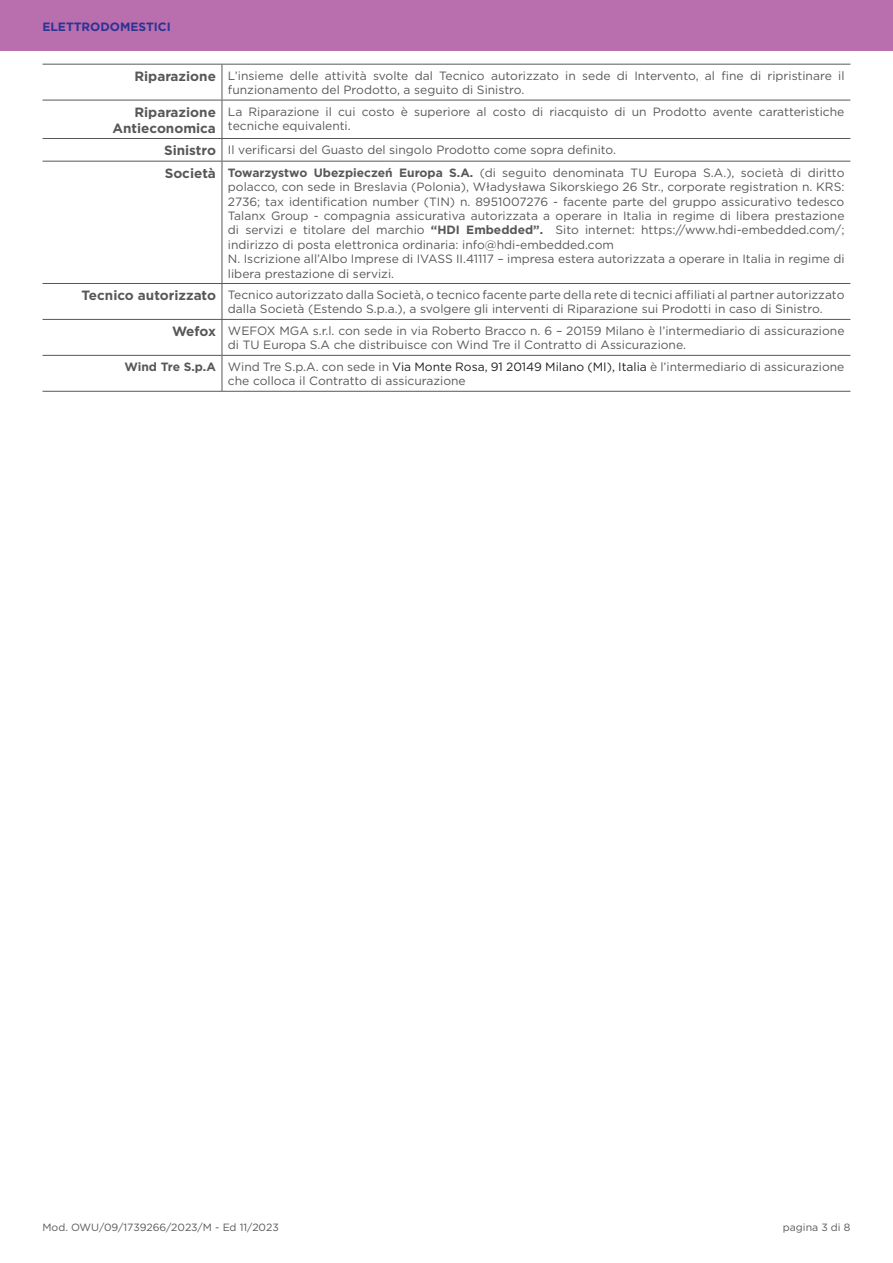
<style>
.page{position:relative;width:893px;height:1263px;background:#fff}
.page>*{position:absolute;margin:0;border:0;box-sizing:border-box;transform-origin:0 0}
.t1{font:700 13.35px/15.8px "Gotham";color:#57585a;text-align:right}
.t2{font:12px/14.4px "Gotham";color:#57585a}
.t3{font:700 12px "Gotham";color:#2b3393}
.t4{font:10.5px "Gotham";color:#57585a}
.s1{font-weight:700;font-size:13.35px}
.s2{font-weight:700}
.s3{color:#231f20}
</style>
<div class="page">
<div style="left:0;top:0;width:893px;height:51px;background:#b96ead"></div>
<hr style="left:43px;top:64px;width:179px;height:1px;background:#57585a">
<hr style="left:222px;top:64px;width:628px;height:1px;background:#57585a">
<hr style="left:43px;top:100px;width:179px;height:1px;background:#57585a">
<hr style="left:222px;top:100px;width:628px;height:1px;background:#57585a">
<hr style="left:43px;top:138px;width:179px;height:1px;background:#57585a">
<hr style="left:222px;top:138px;width:628px;height:1px;background:#57585a">
<hr style="left:43px;top:161px;width:179px;height:1px;background:#57585a">
<hr style="left:222px;top:161px;width:628px;height:1px;background:#57585a">
<hr style="left:43px;top:283px;width:179px;height:1px;background:#57585a">
<hr style="left:222px;top:283px;width:628px;height:1px;background:#57585a">
<hr style="left:43px;top:319px;width:179px;height:1px;background:#57585a">
<hr style="left:222px;top:319px;width:628px;height:1px;background:#57585a">
<hr style="left:43px;top:355px;width:179px;height:1px;background:#57585a">
<hr style="left:222px;top:355px;width:628px;height:1px;background:#57585a">
<hr style="left:43px;top:391px;width:179px;height:1px;background:#57585a">
<hr style="left:222px;top:391px;width:628px;height:1px;background:#57585a">
<hr style="left:222px;top:65px;width:1px;height:35px;background:#57585a">
<hr style="left:222px;top:100px;width:1px;height:38px;background:#57585a">
<svg style="left:222px;top:139px;width:1px;height:22px"></svg>
<hr style="left:222px;top:162px;width:1px;height:121px;background:#57585a">
<hr style="left:222px;top:284px;width:1px;height:35px;background:#57585a">
<hr style="left:222px;top:320px;width:1px;height:35px;background:#57585a">
<hr style="left:222px;top:356px;width:1px;height:35px;background:#57585a">
<p class="t3" style="left:43px;top:19px;width:130px">ELETTRODOMESTICI</p>
<p class="t2" style="left:228px;top:68px;width:618px;text-indent:-94px"><span class="s1">Riparazione</span> L’insieme delle attività svolte dal Tecnico autorizzato in sede di Intervento, al fine di ripristinare il funzionamento del Prodotto, a seguito di Sinistro.</p>
<p class="t1" style="left:112px;top:104px;width:105px">Riparazione<br>Antieconomica</p>
<p class="t2" style="left:228px;top:104px;width:618px">La Riparazione il cui costo è superiore al costo di riacquisto di un Prodotto avente caratteristiche tecniche equivalenti.</p>
<p class="t2" style="left:164px;top:138px;width:682px;line-height:22.6px"><span class="s1">Sinistro</span> Il verificarsi del Guasto del singolo Prodotto come sopra definito.<br><span class="s1">Società</span> <span class="s2">Towarzystwo Ubezpieczeń Europa S.A.</span> (di seguito denominata TU Europa S.A.), società di diritto</p>
<p class="t2" style="left:228px;top:179px;width:618px">polacco, con sede in Breslavia (Polonia), Władysława Sikorskiego 26 Str., corporate registration n. KRS:<br>2736; tax identification number (TIN) n. 8951007276 - facente parte del gruppo assicurativo tedesco Talanx Group - compagnia assicurativa autorizzata a operare in Italia in regime di libera prestazione di servizi e titolare del marchio <span class="s2">“HDI Embedded”.</span> Sito internet: https://www.hdi-embedded.com/; indirizzo di posta elettronica ordinaria: info@hdi-embedded.com<br>N. Iscrizione all’Albo Imprese di IVASS II.41117 – impresa estera autorizzata a operare in Italia in regime di libera prestazione di servizi.</p>
<p class="t2" style="left:228px;top:287px;width:618px;text-indent:-146px"><span class="s1">Tecnico autorizzato</span> Tecnico autorizzato dalla Società, o tecnico facente parte della rete di tecnici affiliati al partner autorizzato dalla Società (Estendo S.p.a.), a svolgere gli interventi di Riparazione sui Prodotti in caso di Sinistro.</p>
<p class="t2" style="left:228px;top:323px;width:618px;text-indent:-56px"><span class="s1">Wefox</span> WEFOX MGA s.r.l. con sede in via Roberto Bracco n. 6 – 20159 Milano è l’intermediario di assicurazione di TU Europa S.A che distribuisce con Wind Tre il Contratto di Assicurazione.</p>
<p class="t2" style="left:228px;top:359px;width:618px;text-indent:-104px"><span class="s2">Wind Tre S.p.A</span> Wind Tre S.p.A. con sede in <span class="s3">Via Monte Rosa, 91 20149 Milano (MI), Italia</span> è l’intermediario di assicurazione che colloca il Contratto di assicurazione</p>
<p class="t4" style="left:43px;top:1221px;width:238px">Mod. OWU/09/1739266/2023/M - Ed 11/2023</p>
<p class="t4" style="left:783px;top:1221px;width:69px">pagina 3 di 8</p>
</div>
